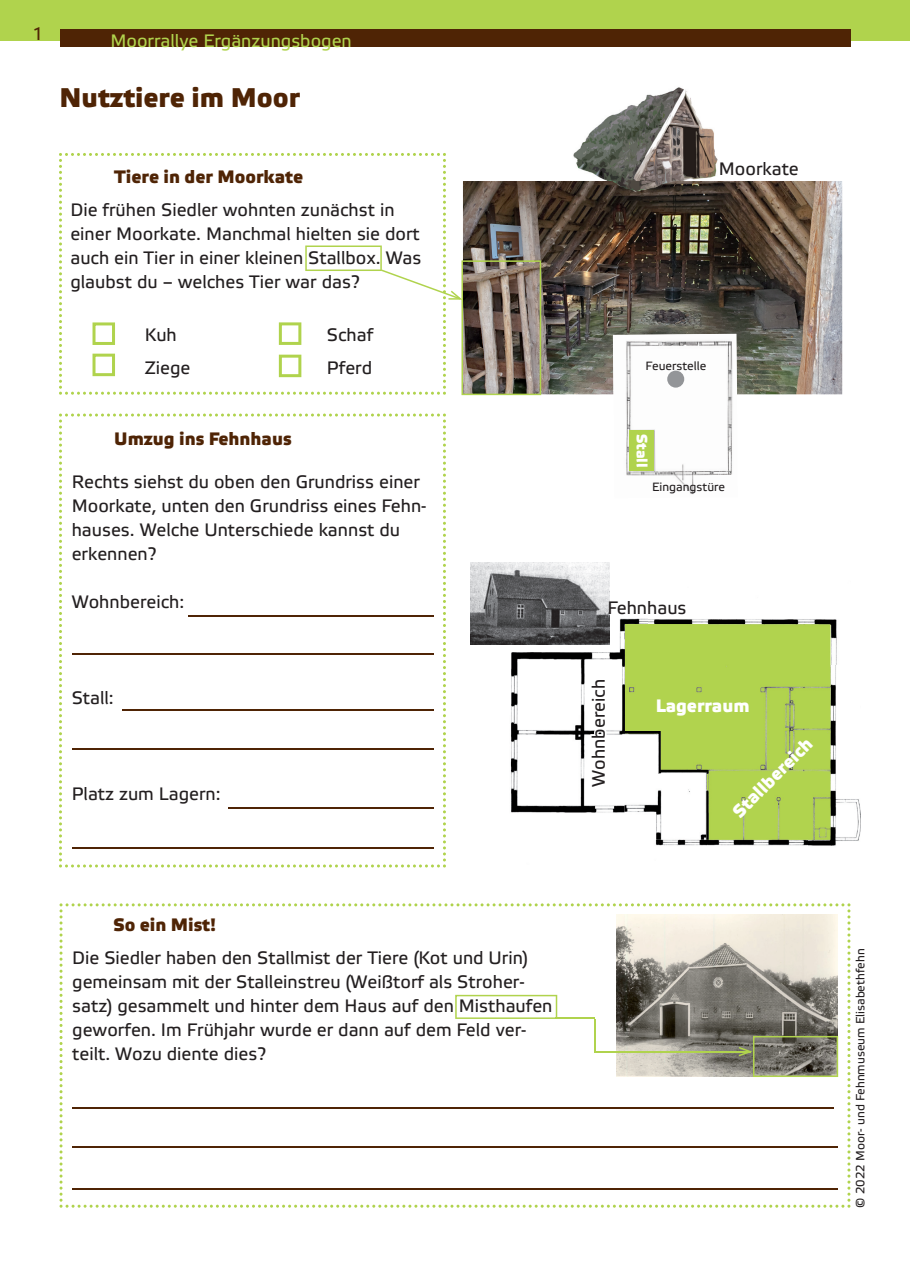
<style>
.page{position:relative;width:910px;height:1280px;background:#fff}
.page>*{position:absolute;margin:0;border:0;box-sizing:border-box;transform-origin:0 0}
.t1{font:700 27px "Etelka Medium Pro";color:#4f2405}
.t2{font:18px/24px "Etelka Text Pro";color:#231f20}
.t3{font:700 18px "Etelka Medium Pro";color:#4f2405}
.t4{font:18px "Etelka Text Pro";color:#b0d34d}
.t5{font:700 18px "Etelka Medium Pro";color:#fff}
.t6{font:18px "Etelka Text";color:#231f20}
.t7{font:18px "Etelka Text Pro";color:#4f2405}
.t8{font:700 15px "Etelka Medium Pro";color:#fff}
.t9{font:12px "Etelka Text Pro";color:#231f20}
.t10{font:12px "Etelka Text";color:#231f20}
</style>
<div class="page">
<div style="left:0;top:0;width:910px;height:40px;background:#b0d34d"></div>
<div style="left:60px;top:30px;width:790px;height:17px;background:#4f2405"></div>
<svg style="left:59px;top:414px;width:387px;height:453px"></svg>
<hr style="left:188px;top:615px;width:245px;height:1px;background:#4f2405">
<hr style="left:72px;top:653px;width:361px;height:1px;background:#4f2405">
<img style="left:541px;top:181px;width:301px;height:213px">
<img style="left:562px;top:87px;width:168px;height:109px">
<img style="left:613px;top:334px;width:125px;height:161px">
<div style="left:629px;top:430px;width:24px;height:41px;background:#b0d34d"></div>
<img style="left:667px;top:371px;width:17px;height:17px;border-radius:50%">
<img style="left:489px;top:618px;width:159px;height:195px">
<img style="left:648px;top:619px;width:189px;height:47px">
<img style="left:808px;top:666px;width:53px;height:180px">
<img style="left:655px;top:840px;width:153px;height:6px">
<div style="left:625px;top:624px;width:205px;height:216px;background:#b1d34e"></div>
<img style="left:625px;top:772px;width:82px;height:68px">
<img style="left:622px;top:734px;width:37px;height:39px">
<img style="left:470px;top:562px;width:140px;height:82px">
<svg style="left:589px;top:677px;width:26px;height:114px"></svg>
<hr style="left:122px;top:710px;width:311px;height:1px;background:#4f2405">
<hr style="left:72px;top:748px;width:361px;height:1px;background:#4f2405">
<hr style="left:228px;top:807px;width:205px;height:1px;background:#4f2405">
<hr style="left:72px;top:847px;width:361px;height:1px;background:#4f2405">
<svg style="left:59px;top:153px;width:482px;height:242px"></svg>
<svg style="left:60px;top:903px;width:790px;height:305px"></svg>
<p class="t7" style="left:32px;top:25px;width:13px">1</p>
<p class="t4" style="left:110px;top:31px;width:243px">Moorrallye Ergänzungsbogen</p>
<h1 class="t1" style="left:60px;top:82px;width:242px">Nutztiere im Moor</h1>
<p class="t3" style="left:114px;top:167px;width:190px">Tiere in der Moorkate</p>
<p class="t2" style="left:70px;top:198px;width:352px">Die frühen Siedler wohnten zunächst in einer Moorkate. Manchmal hielten sie dort auch ein Tier in einer kleinen Stallbox. Was glaubst du – welches Tier war das?</p>
<p class="t2" style="left:145px;top:320px;width:47px;line-height:32.5px">Kuh<br>Ziege</p>
<p class="t2" style="left:327px;top:320px;width:48px;line-height:32.5px">Schaf<br>Pferd</p>
<p class="t3" style="left:114px;top:429px;width:179px">Umzug ins Fehnhaus</p>
<p class="t2" style="left:72px;top:471px;width:356px">Rechts siehst du oben den Grundriss einer Moorkate, unten den Grundriss eines Fehn&shy;hauses. Welche Unterschiede kannst du erkennen?</p>
<p class="t2" style="left:72px;top:591px;width:114px">Wohnbereich:</p>
<p class="t2" style="left:72px;top:687px;width:44px">Stall:</p>
<p class="t2" style="left:72px;top:783px;width:150px">Platz zum Lagern:</p>
<p class="t3" style="left:113px;top:915px;width:104px">So ein Mist!</p>
<p class="t2" style="left:72px;top:947px;width:482px">Die Siedler haben den Stallmist der Tiere (Kot und Urin) gemeinsam mit der Stalleinstreu (Weißtorf als Stroher&shy;satz) gesammelt und hinter dem Haus auf den Misthaufen geworfen. Im Frühjahr wurde er dann auf dem Feld ver&shy;teilt. Wozu diente dies?</p>
<p class="t2" style="left:719px;top:158px;width:82px">Moorkate</p>
<p class="t10" style="left:646px;top:358px;width:62px">Feuerstelle</p>
<p class="t8" style="left:650px;top:434px;width:36px;rotate:90deg">Stall</p>
<p class="t10" style="left:652px;top:480px;width:74px">Eingangstüre</p>
<p class="t2" style="left:608px;top:597px;width:80px">Fehnhaus</p>
<p class="t6" style="left:587px;top:786px;width:109px;rotate:-90deg">Wohnbereich</p>
<p class="t5" style="left:656px;top:695px;width:95px">Lagerraum</p>
<p class="t5" style="left:729px;top:807px;width:106px;rotate:-45deg">Stallbereich</p>
<p class="t9" style="left:854px;top:1208px;width:261px;rotate:-90deg">© 2022 Moor- und Fehnmuseum Elisabethfehn</p>
</div>
